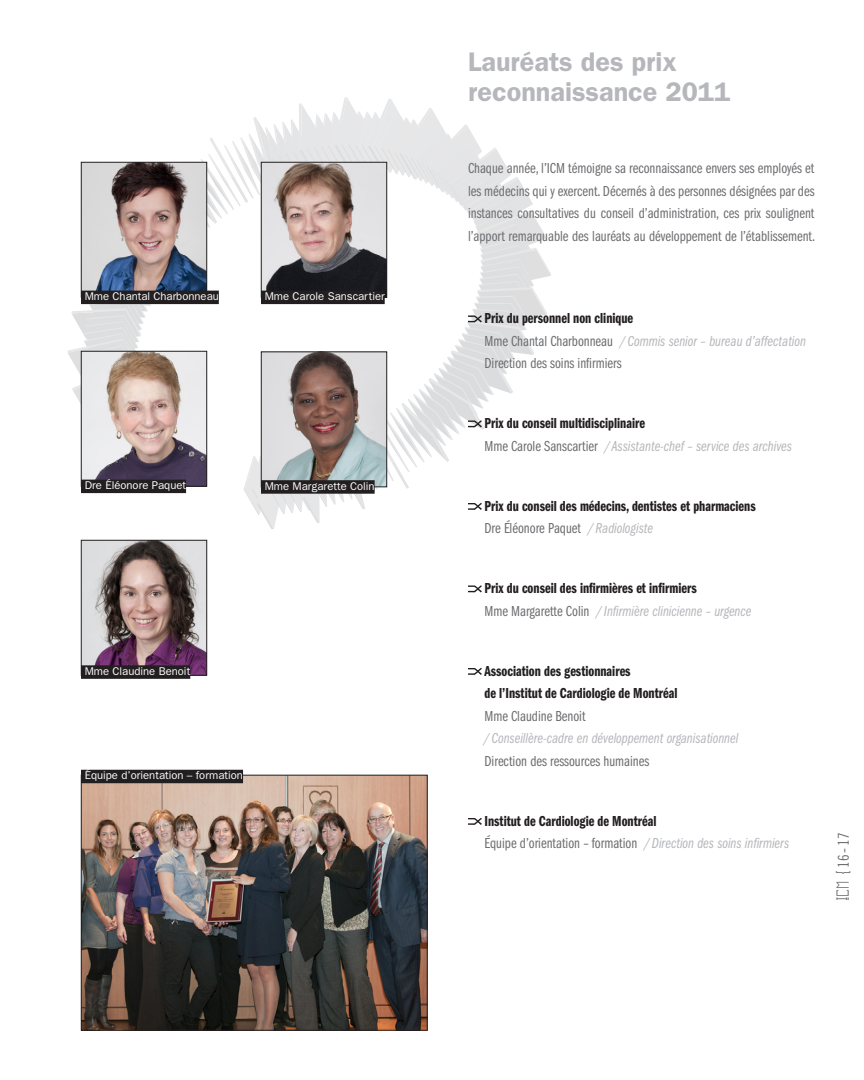
<style>
.page{position:relative;width:864px;height:1080px;background:#fff}
.page>*{position:absolute;margin:0;border:0;box-sizing:border-box;transform-origin:0 0}
.t1{font:600 27px/30px "Franklin Gothic";color:#b6b7bb}
.t2{font:15px/22.5px "Franklin Gothic Book Cmpr";color:#6c6d70;text-align:justify}
.t3{font:15px/22.5px "Franklin Gothic Demi Cmpr";color:#231f20}
.t4{font:15px "Franklin Gothic Book Cmpr Ital";color:#b6b7bb}
.t5{font:15px "Trade Gothic Cond Eighteen";color:#6c6d70}
.t6{font:11.25px "Franklin Gothic";color:#fff}
.s1{font-family:"Franklin Gothic Book Cmpr";color:#6c6d70}
.s2{font-family:"Franklin Gothic Book Cmpr Ital";color:#b6b7bb}
.s3{font-family:"Kashmir"}
.s4{font-family:"Kashmir";font-size:16.5px}
</style>
<div class="page">
<svg style="left:67px;top:97px;width:484px;height:432px"></svg>
<svg style="left:468px;top:585px;width:14px;height:7px"></svg>
<svg style="left:468px;top:668px;width:14px;height:7px"></svg>
<svg style="left:468px;top:818px;width:14px;height:7px"></svg>
<img style="left:83px;top:777px;width:342px;height:252px">
<div style="left:81px;top:775px;width:346px;height:256px;border:1px solid #231f20"></div>
<img style="left:263px;top:164px;width:122px;height:127px">
<div style="left:261px;top:162px;width:126px;height:136px;border:1px solid #231f20"></div>
<img style="left:83px;top:542px;width:122px;height:132px">
<div style="left:81px;top:540px;width:126px;height:136px;border:1px solid #231f20"></div>
<img style="left:83px;top:353px;width:122px;height:132px">
<div style="left:81px;top:351px;width:126px;height:136px;border:1px solid #231f20"></div>
<img style="left:83px;top:164px;width:122px;height:127px">
<div style="left:81px;top:162px;width:126px;height:136px;border:1px solid #231f20"></div>
<img style="left:263px;top:354px;width:122px;height:131px">
<div style="left:261px;top:352px;width:126px;height:135px;border:1px solid #231f20"></div>
<div style="left:81px;top:291px;width:138px;height:13px;background:#231f20"></div>
<div style="left:261px;top:480px;width:114px;height:14px;background:#231f20"></div>
<div style="left:261px;top:291px;width:124px;height:13px;background:#231f20"></div>
<div style="left:81px;top:665px;width:109px;height:14px;background:#231f20"></div>
<div style="left:81px;top:480px;width:105px;height:13px;background:#231f20"></div>
<div style="left:81px;top:770px;width:162px;height:13px;background:#231f20"></div>
<h1 class="t1" style="left:468px;top:46px;width:264px">Lauréats des prix reconnaissance 2011</h1>
<p class="t2" style="left:468px;top:157px;width:349px">Chaque année, l’ICM témoigne sa reconnaissance envers ses employés et les médecins qui y exercent. Décernés à des personnes désignées par des instances consultatives du conseil d’administration, ces prix soulignent l’apport remarquable des lauréats au développement de l’établissement.</p>
<p class="t6" style="left:85px;top:290px;width:136px">Mme Chantal Charbonneau</p>
<p class="t6" style="left:265px;top:290px;width:121px">Mme Carole Sanscartier</p>
<p class="t3" style="left:484px;top:307px;width:150px">Prix du personnel non clinique</p>
<p class="t4" style="left:484px;top:333px;width:323px"><span class="s1">Mme Chantal Charbonneau</span> / Commis senior – bureau d’affectation</p>
<p class="t2" style="left:484px;top:352px;width:139px">Direction des soins infirmiers</p>
<p class="t3" style="left:484px;top:412px;width:162px">Prix du conseil multidisciplinaire</p>
<p class="t4" style="left:484px;top:438px;width:309px"><span class="s1">Mme Carole Sanscartier</span> /Assistante-chef – service des archives</p>
<p class="t6" style="left:85px;top:479px;width:103px">Dre Éléonore Paquet</p>
<p class="t6" style="left:265px;top:480px;width:111px">Mme Margarette Colin</p>
<p class="t3" style="left:484px;top:495px;width:273px">Prix du conseil des médecins, dentistes et pharmaciens</p>
<p class="t2" style="left:484px;top:517px;width:170px">Dre Éléonore Paquet <span class="s2">/ Radiologiste</span></p>
<p class="t3" style="left:484px;top:577px;width:214px">Prix du conseil des infirmières et infirmiers</p>
<p class="t4" style="left:484px;top:603px;width:269px"><span class="s1">Mme Margarette Colin</span> /Infirmière clinicienne – urgence</p>
<p class="t6" style="left:85px;top:665px;width:107px">Mme Claudine Benoit</p>
<p class="t3" style="left:484px;top:660px;width:195px">Association des gestionnaires<br>de l’Institut de Cardiologie de Montréal</p>
<p class="t2" style="left:484px;top:705px;width:103px">Mme Claudine Benoit</p>
<p class="t4" style="left:484px;top:730px;width:255px">/ Conseillère-cadre en développement organisationnel</p>
<p class="t2" style="left:484px;top:750px;width:166px">Direction des ressources humaines</p>
<p class="t6" style="left:85px;top:769px;width:160px">Équipe d’orientation – formation</p>
<p class="t3" style="left:484px;top:810px;width:173px">Institut de Cardiologie de Montréal</p>
<p class="t2" style="left:484px;top:832px;width:306px">Équipe d’orientation – formation <span class="s2">/ Direction des soins infirmiers</span></p>
<p class="t5" style="left:835px;top:900px;width:69px;rotate:-90deg"><span class="s3">ICM</span> <span class="s4">{</span>16-17</p>
</div>
